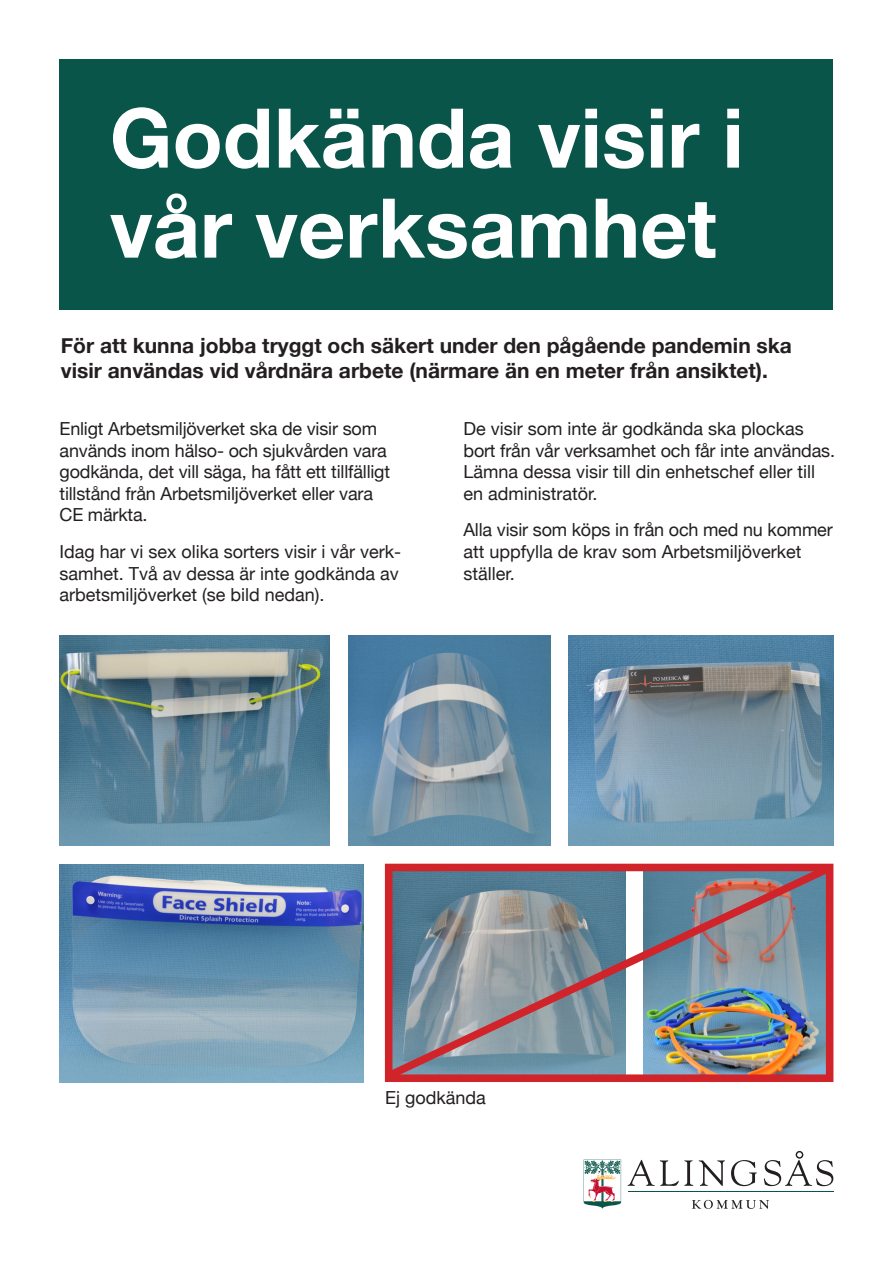
<style>
.page{position:relative;width:893px;height:1263px;background:#fff}
.page>*{position:absolute;margin:0;border:0;box-sizing:border-box;transform-origin:0 0}
.t1{font:700 82.5px/90px "Helvetica Neue";color:#fff}
.t2{font:700 21px/25.2px "Helvetica Neue";color:#231f20}
.t3{font:18px/21.6px "Helvetica Neue";color:#231f20}
</style>
<div class="page">
<svg style="left:628px;top:1160px;width:65px;height:26px"></svg>
<svg style="left:699px;top:1160px;width:26px;height:26px"></svg>
<svg style="left:731px;top:1160px;width:26px;height:26px"></svg>
<svg style="left:764px;top:1151px;width:69px;height:35px"></svg>
<svg style="left:692px;top:1200px;width:77px;height:9px"></svg>
<hr style="left:627px;top:1191px;width:206px;height:1px;background:#095549">
<svg style="left:584px;top:1159px;width:37px;height:50px"></svg>
<img style="left:349px;top:635px;width:201px;height:211px">
<img style="left:568px;top:635px;width:265px;height:211px">
<img style="left:60px;top:635px;width:269px;height:211px">
<img style="left:60px;top:864px;width:303px;height:218px">
<img style="left:384px;top:863px;width:450px;height:219px">
<div style="left:60px;top:60px;width:773px;height:250px;background:#095549"></div>
<p class="t1" style="left:110px;top:91px;width:635px">Godkända visir i vår verksamhet</p>
<p class="t2" style="left:61px;top:332px;width:733px">För att kunna jobba tryggt och säkert under den pågående pandemin ska visir användas vid vårdnära arbete (närmare än en meter från ansiktet).</p>
<p class="t3" style="left:60px;top:419px;width:332px">Enligt Arbetsmiljöverket ska de visir som används inom hälso- och sjukvården vara godkända, det vill säga, ha fått ett tillfälligt tillstånd från Arbetsmiljöverket eller vara CE märkta.</p>
<p class="t3" style="left:60px;top:542px;width:343px">Idag har vi sex olika sorters visir i vår verk&shy;samhet. Två av dessa är inte godkända av arbetsmiljöverket (se bild nedan).</p>
<p class="t3" style="left:463px;top:419px;width:373px">De visir som inte är godkända ska plockas bort från vår verksamhet och får inte användas.<br>Lämna dessa visir till din enhetschef eller till en administratör.</p>
<p class="t3" style="left:463px;top:520px;width:371px">Alla visir som köps in från och med nu kommer att uppfylla de krav som Arbetsmiljöverket ställer.</p>
<p class="t3" style="left:385px;top:1087px;width:102px">Ej godkända</p>
</div>
